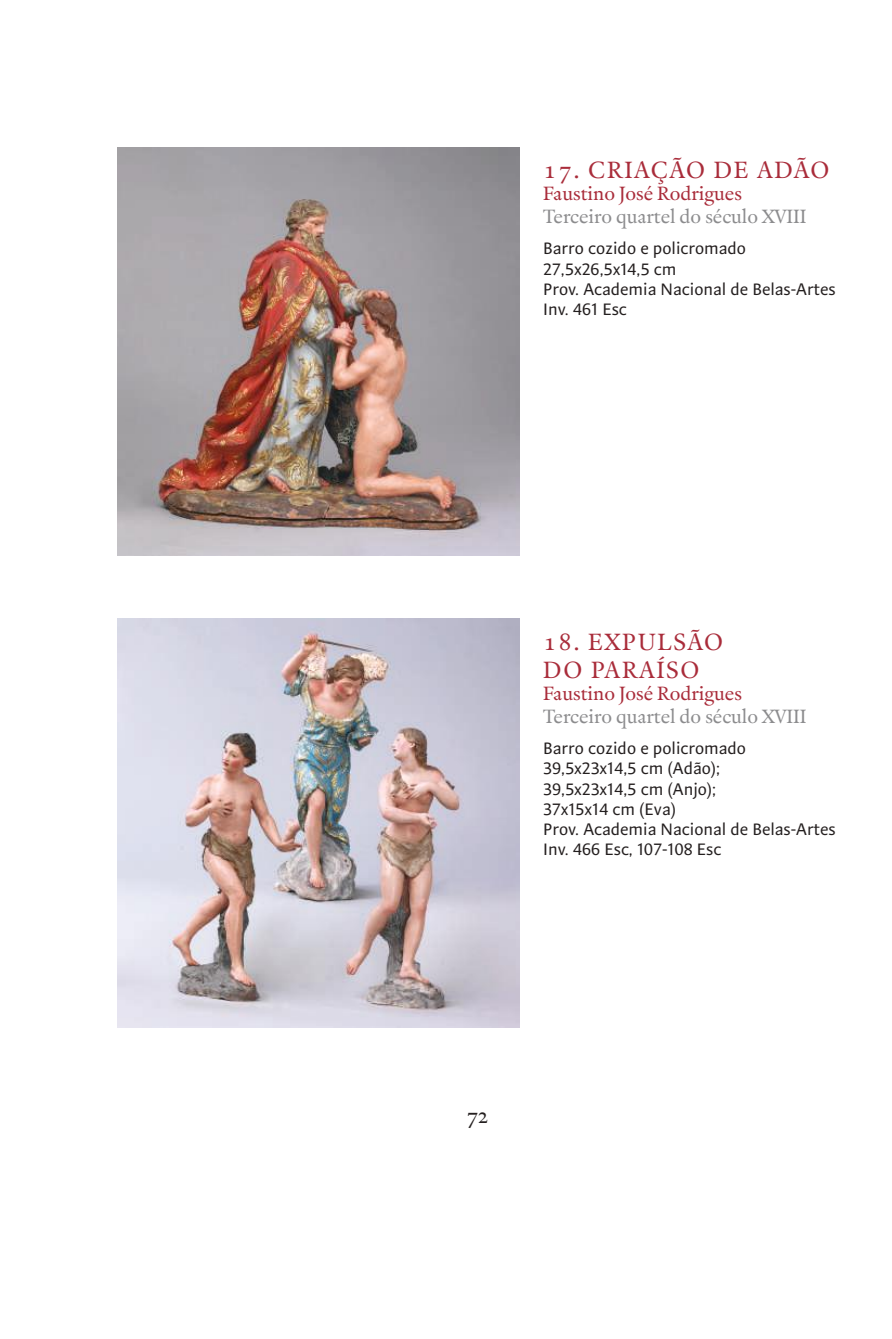
<style>
.page{position:relative;width:892px;height:1339px;background:#fff}
.page>*{position:absolute;margin:0;border:0;box-sizing:border-box;transform-origin:0 0}
.t1{font:24.75px/27px "Rongel Roman Expert";letter-spacing:.075em;color:#a92c3a}
.t2{font:22.5px "Rongel Roman Osf";color:#241f1f}
.t3{font:20.25px "Rongel Roman Osf";color:#8c8c8e}
.t4{font:20.25px "Rongel Roman Osf";color:#a92c3a}
.t5{font:16.88px/20.2px "Stella";color:#241f1f}
</style>
<div class="page">
<img style="left:117px;top:147px;width:402px;height:409px">
<img style="left:117px;top:619px;width:402px;height:408px">
<h1 class="t1" style="left:543px;top:156px;width:287px">17. CRIAÇÃO DE ADÃO</h1>
<p class="t4" style="left:543px;top:182px;width:200px">Faustino José Rodrigues</p>
<p class="t3" style="left:543px;top:204px;width:265px">Terceiro quartel do século XVIII</p>
<p class="t5" style="left:543px;top:239px;width:294px">Barro cozido e policromado<br>27,5x26,5x14,5 cm<br>Prov. Academia Nacional de Belas-Artes<br>Inv. 461 Esc</p>
<h1 class="t1" style="left:543px;top:629px;width:181px">18. EXPULSÃO<br>DO PARAÍSO</h1>
<p class="t4" style="left:543px;top:681px;width:200px">Faustino José Rodrigues</p>
<p class="t3" style="left:543px;top:704px;width:265px">Terceiro quartel do século XVIII</p>
<p class="t5" style="left:543px;top:738px;width:294px">Barro cozido e policromado<br>39,5x23x14,5 cm (Adão);<br>39,5x23x14,5 cm (Anjo);<br>37x15x14 cm (Eva)<br>Prov. Academia Nacional de Belas-Artes<br>Inv. 466 Esc, 107-108 Esc</p>
<h2 class="t2" style="left:467px;top:1102px;width:22px">72</h2>
</div>
